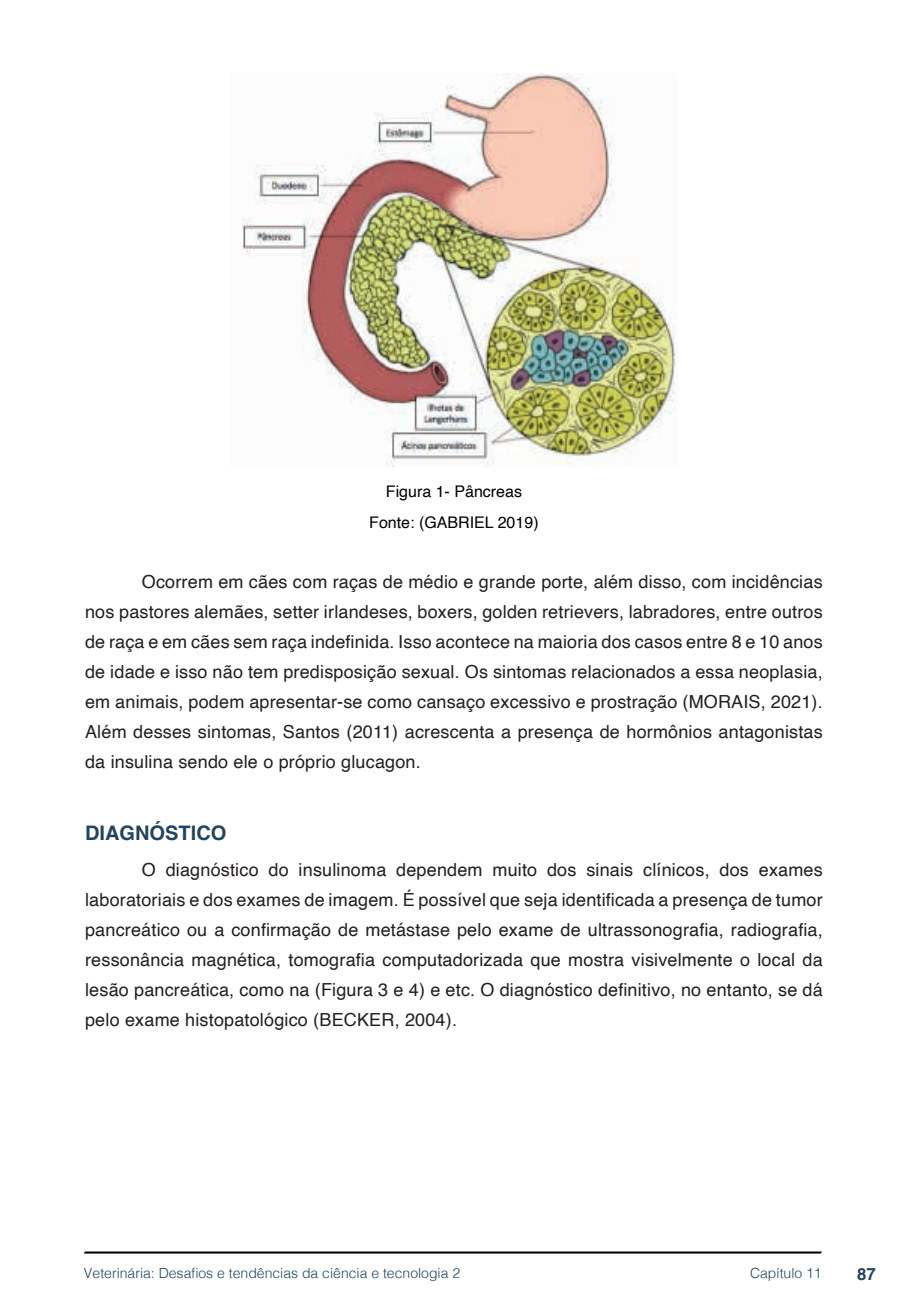
<style>
.page{position:relative;width:908px;height:1304px;background:#fff}
.page>*{position:absolute;margin:0;border:0;box-sizing:border-box;transform-origin:0 0}
.t1{font:700 20px "Helvetica";color:#23445f}
.t2{font:18px/30px "Helvetica";letter-spacing:.01em;color:#231f20;text-align:justify}
.t3{font:700 16.8px "Helvetica";color:#23445f}
.t4{font:16px/30.6px "Helvetica";color:#000;text-align:center}
.t5{font:300 14px "Helvetica";color:#23445f}
</style>
<div class="page">
<svg style="left:84px;top:1251px;width:737px;height:3px;background:#515151"></svg>
<img style="left:242px;top:74px;width:435px;height:393px">
<p class="t4" style="left:369px;top:477px;width:171px">Figura 1- Pâncreas<br>Fonte: (GABRIEL 2019)</p>
<p class="t2" style="left:85px;top:567px;width:738px;text-indent:57px">Ocorrem em cães com raças de médio e grande porte, além disso, com incidências nos pastores alemães, setter irlandeses, boxers, golden retrievers, labradores, entre outros de raça e em cães sem raça indefinida. Isso acontece na maioria dos casos entre 8 e 10 anos de idade e isso não tem predisposição sexual. Os sintomas relacionados a essa neoplasia, em animais, podem apresentar-se como cansaço excessivo e prostração (MORAIS, 2021).<br>Além desses sintomas, Santos (2011) acrescenta a presença de hormônios antagonistas da insulina sendo ele o próprio glucagon.</p>
<p class="t1" style="left:85px;top:821px;width:143px">DIAGNÓSTICO</p>
<p class="t2" style="left:85px;top:855px;width:738px;text-indent:57px">O diagnóstico do insulinoma dependem muito dos sinais clínicos, dos exames laboratoriais e dos exames de imagem. É possível que seja identificada a presença de tumor pancreático ou a confirmação de metástase pelo exame de ultrassonografia, radiografia, ressonância magnética, tomografia computadorizada que mostra visivelmente o local da lesão pancreática, como na (Figura 3 e 4) e etc. O diagnóstico definitivo, no entanto, se dá pelo exame histopatológico (BECKER, 2004).</p>
<p class="t5" style="left:84px;top:1261px;width:377px">Veterinária: Desafios e tendências da ciência e tecnologia 2</p>
<p class="t5" style="left:749px;top:1261px;width:73px">Capítulo 11</p>
<p class="t3" style="left:856px;top:1264px;width:20px">87</p>
</div>
